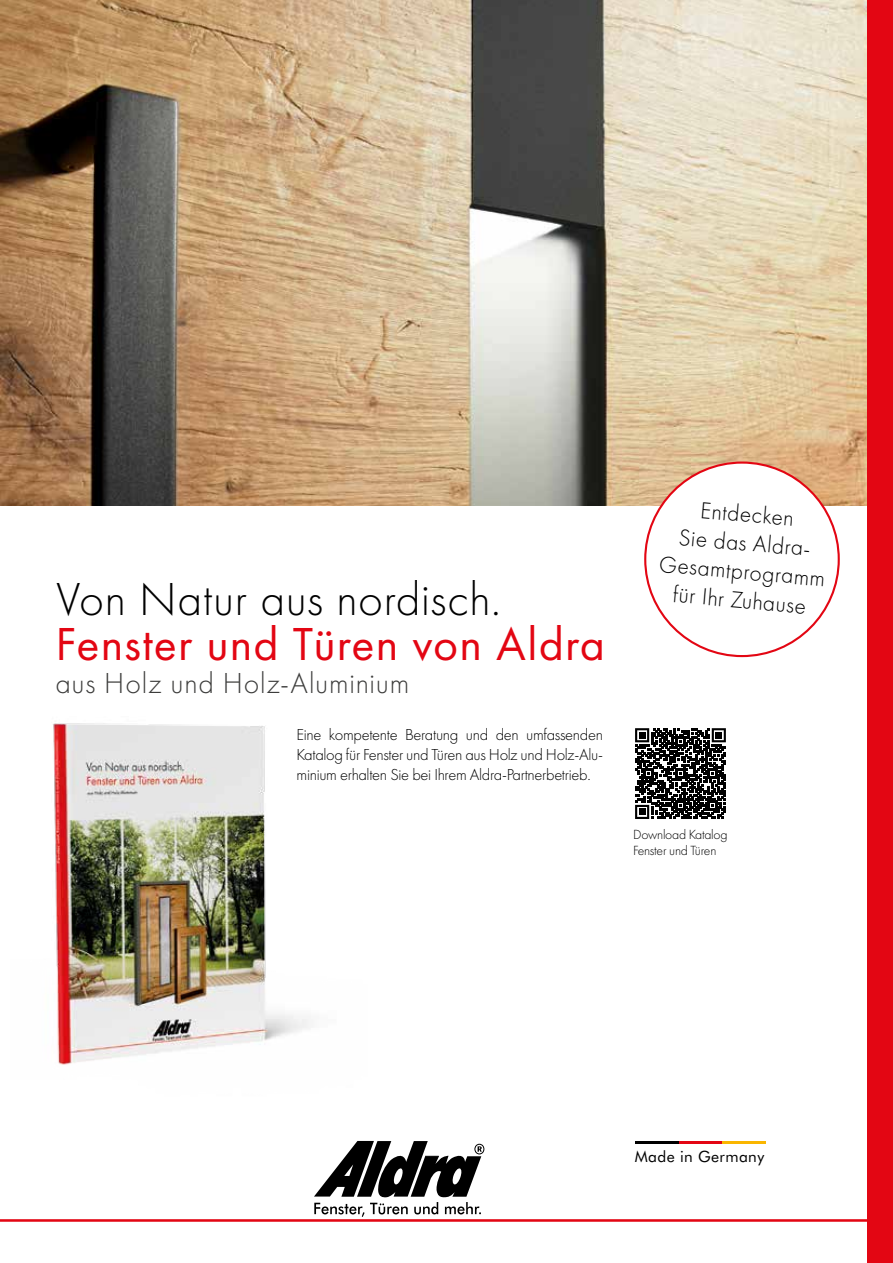
<style>
.page{position:relative;width:893px;height:1263px;background:#fff}
.page>*{position:absolute;margin:0;border:0;box-sizing:border-box;transform-origin:0 0}
.t1{font:48px "Futura PT";letter-spacing:.02em;color:#e30613}
.t2{font:300 48px "Futura PT";letter-spacing:.01em;color:#000}
.t3{font:300 30px "Futura PT";letter-spacing:.025em;color:#3c3c3b}
.t4{font:300 24px/28.8px "Futura PT";color:#000;text-align:center}
.t5{font:300 16.5px/19.8px "Futura PT";letter-spacing:-.02em;color:#000;text-align:justify}
.t6{font:15.6px "Futura BT";letter-spacing:.025em;color:#000}
.t7{font:300 13.8px/16.5px "Futura PT";letter-spacing:-.02em;color:#000}
</style>
<div class="page">
<img style="left:0;top:0;width:867px;height:506px">
<img style="left:53px;top:723px;width:256px;height:342px">
<div style="left:867px;top:0;width:26px;height:1263px;background:#e30613"></div>
<hr style="left:0;top:1219px;width:893px;height:3px;background:#e30613">
<svg style="left:314px;top:1141px;width:170px;height:76px"></svg>
<hr style="left:635px;top:1141px;width:44px;height:2px;background:#000">
<hr style="left:679px;top:1141px;width:43px;height:2px;background:#e30613">
<hr style="left:722px;top:1141px;width:44px;height:2px;background:#fab600">
<div style="left:645px;top:463px;width:194px;height:193px;background:#fff;border-radius:50%"></div>
<svg style="left:635px;top:728px;width:91px;height:91px"></svg>
<h1 class="t2" style="left:56px;top:571px;width:446px">Von Natur aus nordisch.</h1>
<h1 class="t1" style="left:55px;top:616px;width:551px">Fenster und Türen von Aldra</h1>
<h2 class="t3" style="left:55px;top:666px;width:355px">aus Holz und Holz-Aluminium</h2>
<p class="t5" style="left:297px;top:725px;width:308px">Eine kompetente Beratung und den umfassenden Katalog für Fenster und Türen aus Holz und Holz-Alu&shy;minium erhalten Sie bei Ihrem Aldra-Partnerbetrieb.</p>
<h3 class="t4" style="left:666px;top:492px;width:168px;rotate:5deg">Entdecken<br>Sie das Aldra-<br>Gesamtprogramm für Ihr Zuhause</h3>
<p class="t7" style="left:633px;top:826px;width:96px">Download Katalog<br>Fenster und Türen</p>
<p class="t6" style="left:635px;top:1147px;width:131px">Made in Germany</p>
</div>
